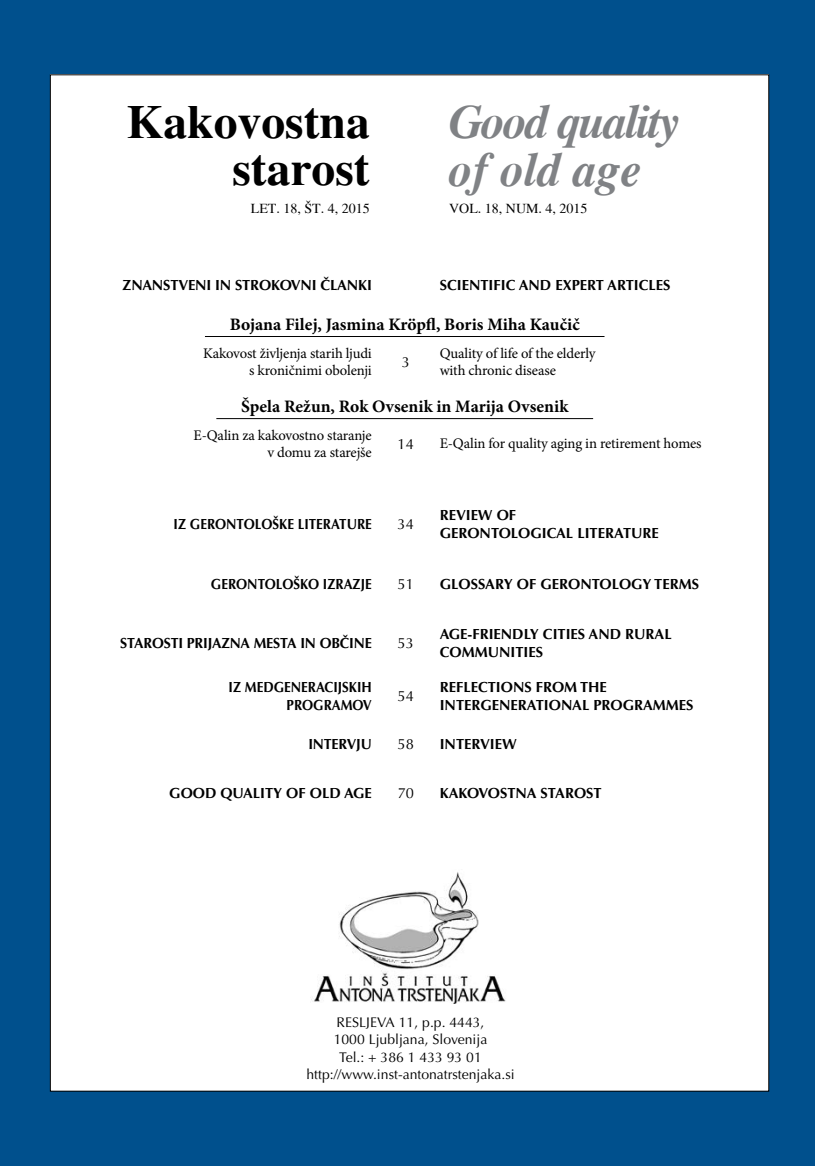
<style>
.page{position:relative;width:815px;height:1166px;background:#00508d}
.page>*{position:absolute;margin:0;border:0;box-sizing:border-box;transform-origin:0 0}
.t1{font:italic 700 47.6px/47.6px "Roman";letter-spacing:-.04em;color:#808285}
.t2{font:700 47.6px/47.6px "Roman";color:#000;text-align:right}
.t3{font:700 17.5px "Minion Pro";color:#000}
.t4{font:700 14.7px/17.7px "Optima CE";color:#000}
.t5{font:14.7px/16.8px "Minion Pro";letter-spacing:-.01em;color:#000;text-align:right}
.t6{font:700 14.7px/17.7px "Optima CE";color:#000;text-align:right;scale:.91 1}
.t7{font:14.7px "Optima CE";color:#000}
.t8{font:14px/17.5px "Optima CE";color:#000;text-align:center}
.t9{font:14px "Roman";color:#000}
</style>
<div class="page">
<div style="left:50px;top:75px;width:719px;height:1016px;background:#fff"></div>
<img style="left:311px;top:872px;width:195px;height:132px">
<hr style="left:205px;top:336px;width:400px;height:1px;background:#000">
<hr style="left:216px;top:418px;width:377px;height:1px;background:#000">
<h1 class="t2" style="left:126px;top:97px;width:245px">Kakovostna starost</h1>
<p class="t9" style="left:251px;top:200px;width:120px">LET. 18, [T. 4, 2015</p>
<h1 class="t1" style="left:449px;top:97px;width:233px">Good quality of old age</h1>
<p class="t9" style="left:449px;top:200px;width:140px">VOL. 18, NUM. 4, 2015</p>
<p class="t4" style="left:123px;top:276px;width:251px">ZNANSTVENI IN STROKOVNI ČLANKI</p>
<p class="t4" style="left:440px;top:276px;width:232px">SCIENTIFIC AND EXPERT ARTICLES</p>
<p class="t3" style="left:230px;top:312px;width:351px">Bojana Filej, Jasmina Kröpfl, Boris Miha Kaučič</p>
<p class="t5" style="left:203px;top:345px;width:170px">Kakovost življenja starih ljudi s kroničnimi obolenji</p>
<p class="t7" style="left:402px;top:353px;width:10px">3</p>
<p class="t5" style="left:440px;top:345px;width:157px;text-align:left">Quality of life of the elderly with chronic disease</p>
<p class="t3" style="left:241px;top:394px;width:329px">Špela Režun, Rok Ovsenik in Marija Ovsenik</p>
<p class="t5" style="left:194px;top:427px;width:180px">E-Qalin za kakovostno staranje v domu za starejše</p>
<p class="t7" style="left:398px;top:435px;width:18px">14</p>
<p class="t5" style="left:440px;top:435px;width:263px">E-Qalin for quality aging in retirement homes</p>
<p class="t6" style="left:174px;top:515px;width:219px">IZ GERONTOLOŠKE LITERATURE</p>
<p class="t7" style="left:398px;top:515px;width:18px">34</p>
<p class="t4" style="left:440px;top:506px;width:221px">REVIEW OF<br>GERONTOLOGICAL LITERATURE</p>
<p class="t6" style="left:211px;top:575px;width:178px">GERONTOLOŠKO IZRAZJE</p>
<p class="t7" style="left:398px;top:575px;width:18px">51</p>
<p class="t4" style="left:440px;top:575px;width:261px">GLOSSARY OF GERONTOLOGY TERMS</p>
<p class="t4" style="left:120px;top:634px;width:253px">STAROSTI PRIJAZNA MESTA IN OBČINE</p>
<p class="t7" style="left:398px;top:634px;width:18px">53</p>
<p class="t4" style="left:440px;top:625px;width:233px">AGE-FRIENDLY CITIES AND RURAL<br>COMMUNITIES</p>
<p class="t6" style="left:229px;top:678px;width:159px">IZ MEDGENERACIJSKIH<br>PROGRAMOV</p>
<p class="t7" style="left:398px;top:687px;width:18px">54</p>
<p class="t4" style="left:440px;top:678px;width:255px">REFLECTIONS FROM THE<br>INTERGENERATIONAL PROGRAMMES</p>
<p class="t4" style="left:308px;top:735px;width:65px">INTERVJU</p>
<p class="t7" style="left:398px;top:735px;width:18px">58</p>
<p class="t4" style="left:440px;top:735px;width:79px">INTERVIEW</p>
<p class="t4" style="left:169px;top:784px;width:204px">GOOD QUALITY OF OLD AGE</p>
<p class="t7" style="left:398px;top:784px;width:18px">70</p>
<p class="t4" style="left:440px;top:784px;width:163px">KAKOVOSTNA STAROST</p>
<p class="t8" style="left:306px;top:1013px;width:210px">RESLJEVA 11, p.p. 4443,<br>1000 Ljubljana, Slovenija<br>Tel.: + 386 1 433 93 01 http://www.inst-antonatrstenjaka.si</p>
</div>
